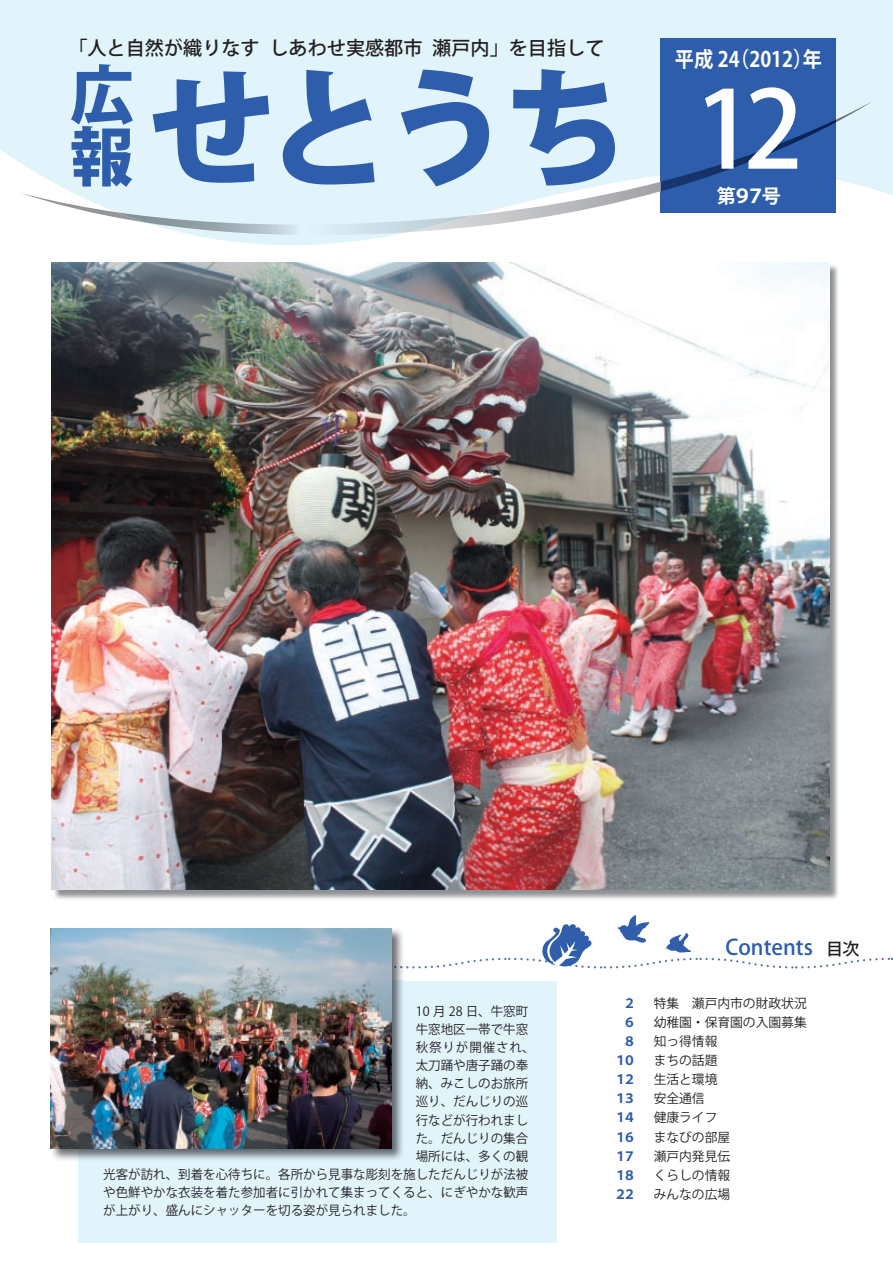
<style>
.page{position:relative;width:893px;height:1263px;background:#fff}
.page>*{position:absolute;margin:0;border:0;box-sizing:border-box;transform-origin:0 0}
.t1{font:800 127.5px "Koz Go Pro";color:#2e5dab}
.t2{font:500 106.35px "Koz Go Pro";color:#fff}
.t3{font:800 63.75px/61.8px "Koz Go Pro";color:#2e5dab}
.t4{font:700 21.3px "Koz Go Pro";color:#fff;scale:.9 1}
.t5{font:500 21.3px "Koz Go Pro";color:#2e5dab}
.t6{font:500 19.2px "Koz Go Pro";color:#231f20}
.t7{font:700 19.2px "Koz Go Pro";color:#fff}
.t8{font:12.75px/19.2px "Koz Go Pro";color:#231f20}
.t9{font:700 12.75px/19.2px "Koz Go Pro";letter-spacing:-.3em;color:#2e5dab;text-align:right}
.s1{font-size:16.95px;color:#231f20}
</style>
<div class="page">
<svg style="left:0;top:0;width:893px;height:264px;fill:#e1f4fc"></svg>
<div style="left:661px;top:38px;width:175px;height:175px;background:#2e5dab"></div>
<svg style="left:116px;top:101px;width:757px;height:134px"></svg>
<img style="left:54px;top:264px;width:784px;height:635px">
<img style="left:51px;top:263px;width:778px;height:627px">
<div style="left:78px;top:981px;width:479px;height:261px;background:#e1f4fc"></div>
<img style="left:50px;top:1020px;width:28px;height:140px">
<img style="left:78px;top:981px;width:325px;height:179px">
<img style="left:51px;top:928px;width:341px;height:220px">
<svg style="left:317px;top:915px;width:576px;height:55px"></svg>
<h3 class="t6" style="left:68px;top:36px;width:538px">「人と自然が織りなす しあわせ実感都市 瀬戸内」を目指して</h3>
<h3 class="t3" style="left:70px;top:69px;width:64px">広報</h3>
<h1 class="t1" style="left:147px;top:46px;width:483px">せとうち</h1>
<h3 class="t4" style="left:675px;top:45px;width:165px">平成 24（2012）年</h3>
<h2 class="t2" style="left:694px;top:61px;width:110px">12</h2>
<h3 class="t7" style="left:717px;top:184px;width:66px">第９７号</h3>
<p class="t8" style="left:416px;top:1003px;width:120px;line-height:18.1px">10 月 28 日、牛窓町牛窓地区一帯で牛窓秋祭りが開催され、太刀踊や唐子踊の奉納、みこしのお旅所巡り、だんじりの巡行などが行われました。だんじりの集合場所には、多くの観</p>
<p class="t8" style="left:103px;top:1165px;width:427px;line-height:18.1px;text-align:justify">光客が訪れ、到着を心待ちに。各所から見事な彫刻を施しただんじりが法被や色鮮やかな衣装を着た参加者に引かれて集まってくると、にぎやかな歓声が上がり、盛んにシャッターを切る姿が見られました。</p>
<p class="t9" style="left:614px;top:994px;width:23px">２<br>６<br>８<br>１０<br>１２<br>１３<br>１４<br>１６<br>１７<br>１８<br>２２</p>
<h3 class="t5" style="left:725px;top:934px;width:136px">Contents <span class="s1">目次</span></h3>
<p class="t8" style="left:654px;top:993px;width:155px">特集　瀬戸内市の財政状況幼稚園・保育園の入園募集知っ得情報<br>まちの話題<br>生活と環境<br>安全通信<br>健康ライフ<br>まなびの部屋<br>瀬戸内発見伝<br>くらしの情報<br>みんなの広場</p>
</div>
